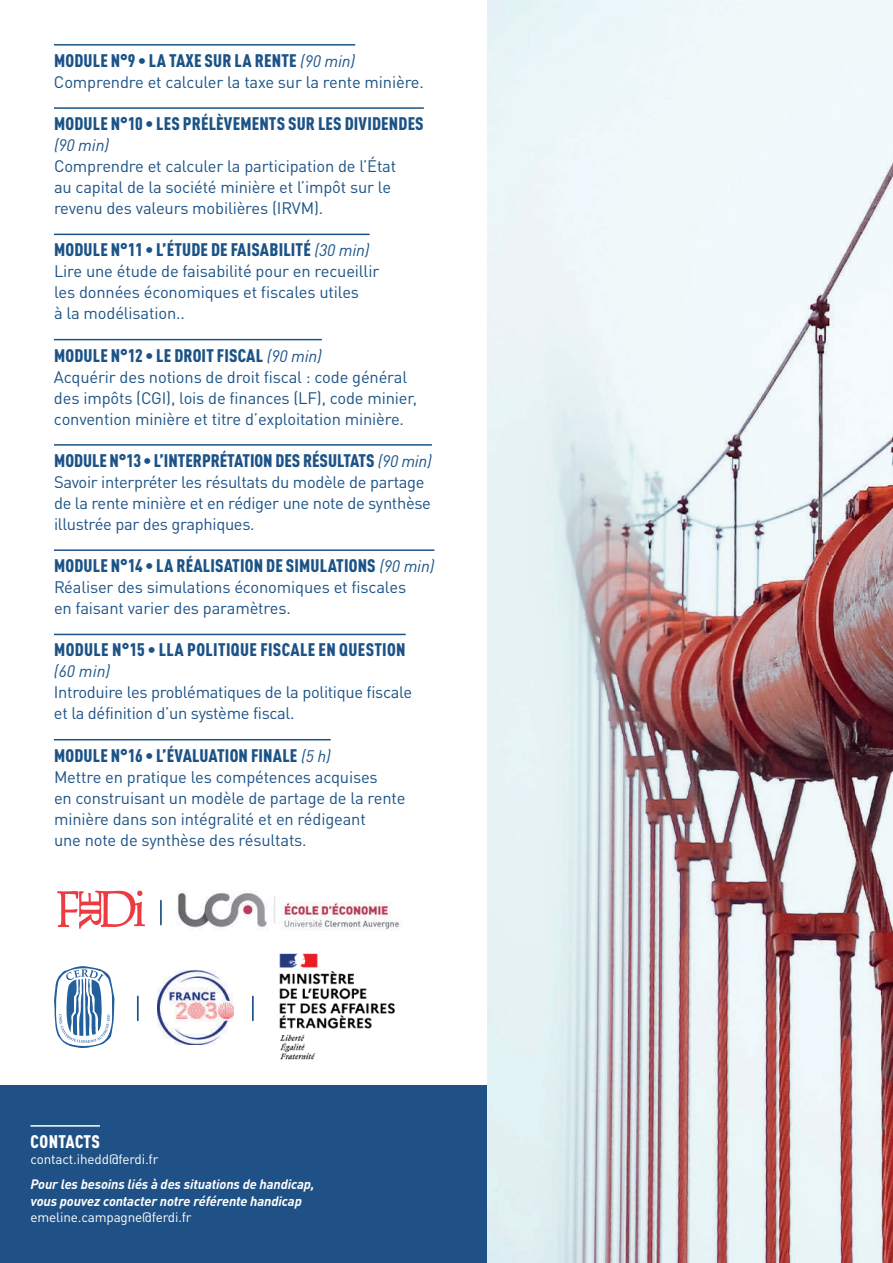
<style>
.page{position:relative;width:893px;height:1263px;background:#fff}
.page>*{position:absolute;margin:0;border:0;box-sizing:border-box;transform-origin:0 0}
.t1{font:900 condensed 18px "DIN Pro";letter-spacing:.01em;color:#1c5387}
.t2{font:900 condensed 18px "DIN Pro";letter-spacing:.015em;color:#fff}
.t3{font:16.5px/21px "DIN Pro";letter-spacing:-.01em;color:#1c5387}
.t4{font:italic 16.5px "DIN Pro";letter-spacing:-.005em;color:#1c5387}
.t5{font:italic 700 13.5px/16.5px "DIN Pro";letter-spacing:-.01em;color:#fff}
.t6{font:13.5px "DIN Pro";letter-spacing:-.01em;color:#fff}
.s1{font-weight:400;font-style:italic;font-stretch:normal;font-size:16.5px}
</style>
<div class="page">
<div style="left:0;top:1085px;width:488px;height:178px;background:#205186"></div>
<hr style="left:30px;top:1125px;width:70px;height:2px;background:#fff">
<svg style="left:57px;top:890px;width:88px;height:39px"></svg>
<img style="left:160px;top:893px;width:242px;height:38px">
<hr style="left:160px;top:901px;width:2px;height:24px;background:#1c5387">
<img style="left:279px;top:953px;width:116px;height:107px">
<hr style="left:137px;top:996px;width:2px;height:24px;background:#1c5387">
<img style="left:157px;top:970px;width:76px;height:75px">
<svg style="left:54px;top:966px;width:60px;height:82px"></svg>
<hr style="left:252px;top:996px;width:2px;height:24px;background:#1c5387">
<hr style="left:54px;top:44px;width:301px;height:2px;background:#1c5387">
<hr style="left:54px;top:107px;width:370px;height:2px;background:#1c5387">
<hr style="left:54px;top:234px;width:316px;height:1px;background:#1c5387">
<hr style="left:54px;top:339px;width:268px;height:1px;background:#1c5387">
<hr style="left:54px;top:444px;width:378px;height:2px;background:#1c5387">
<hr style="left:54px;top:549px;width:380px;height:2px;background:#1c5387">
<hr style="left:54px;top:634px;width:352px;height:1px;background:#1c5387">
<hr style="left:54px;top:739px;width:277px;height:1px;background:#1c5387">
<img style="left:488px;top:0;width:405px;height:1263px">
<p class="t1" style="left:54px;top:46px;width:303px">MODULE N°9 • LA TAXE SUR LA RENTE <span class="s1">(90 min)</span></p>
<p class="t3" style="left:54px;top:70px;width:371px">Comprendre et calculer la taxe sur la rente minière.</p>
<p class="t1" style="left:54px;top:110px;width:371px">MODULE N°10 • LES PRÉLÈVEMENTS SUR LES DIVIDENDES</p>
<p class="t4" style="left:54px;top:132px;width:57px">(90 min)</p>
<p class="t3" style="left:54px;top:154px;width:344px">Comprendre et calculer la participation de l’État au capital de la société minière et l’impôt sur le revenu des valeurs mobilières (IRVM).</p>
<p class="t1" style="left:54px;top:236px;width:317px">MODULE N°11 • L’ÉTUDE DE FAISABILITÉ <span class="s1">(30 min)</span></p>
<p class="t3" style="left:54px;top:259px;width:327px">Lire une étude de faisabilité pour en recueillir les données économiques et fiscales utiles<br>à la modélisation..</p>
<p class="t1" style="left:54px;top:341px;width:269px">MODULE N°12 • LE DROIT FISCAL <span class="s1">(90 min)</span></p>
<p class="t3" style="left:54px;top:365px;width:365px">Acquérir des notions de droit fiscal : code général des impôts (CGI), lois de finances (LF), code minier, convention minière et titre d’exploitation minière.</p>
<p class="t1" style="left:54px;top:446px;width:379px">MODULE N°13 • L’INTERPRÉTATION DES RÉSULTATS <span class="s1">(90 min)</span></p>
<p class="t3" style="left:54px;top:470px;width:379px">Savoir interpréter les résultats du modèle de partage de la rente minière et en rédiger une note de synthèse illustrée par des graphiques.</p>
<p class="t1" style="left:54px;top:552px;width:382px">MODULE N°14 • LA RÉALISATION DE SIMULATIONS <span class="s1">(90 min)</span></p>
<p class="t3" style="left:54px;top:575px;width:354px">Réaliser des simulations économiques et fiscales en faisant varier des paramètres.</p>
<p class="t1" style="left:54px;top:636px;width:353px">MODULE N°15 • LLA POLITIQUE FISCALE EN QUESTION</p>
<p class="t4" style="left:54px;top:659px;width:58px">(60 min)</p>
<p class="t3" style="left:54px;top:680px;width:360px">Introduire les problématiques de la politique fiscale et la définition d’un système fiscal.</p>
<p class="t1" style="left:54px;top:741px;width:278px">MODULE N°16 • L’ÉVALUATION FINALE <span class="s1">(5 h)</span></p>
<p class="t3" style="left:54px;top:765px;width:353px">Mettre en pratique les compétences acquises<br>en construisant un modèle de partage de la rente minière dans son intégralité et en rédigeant<br>une note de synthèse des résultats.</p>
<p class="t2" style="left:31px;top:1127px;width:71px">CONTACTS</p>
<p class="t6" style="left:30px;top:1149px;width:129px">contact.ihedd@ferdi.fr</p>
<p class="t5" style="left:30px;top:1175px;width:286px">Pour les besoins liés à des situations de handicap, vous pouvez contacter notre référente handicap</p>
<p class="t6" style="left:30px;top:1207px;width:163px">emeline.campagne@ferdi.fr</p>
</div>
